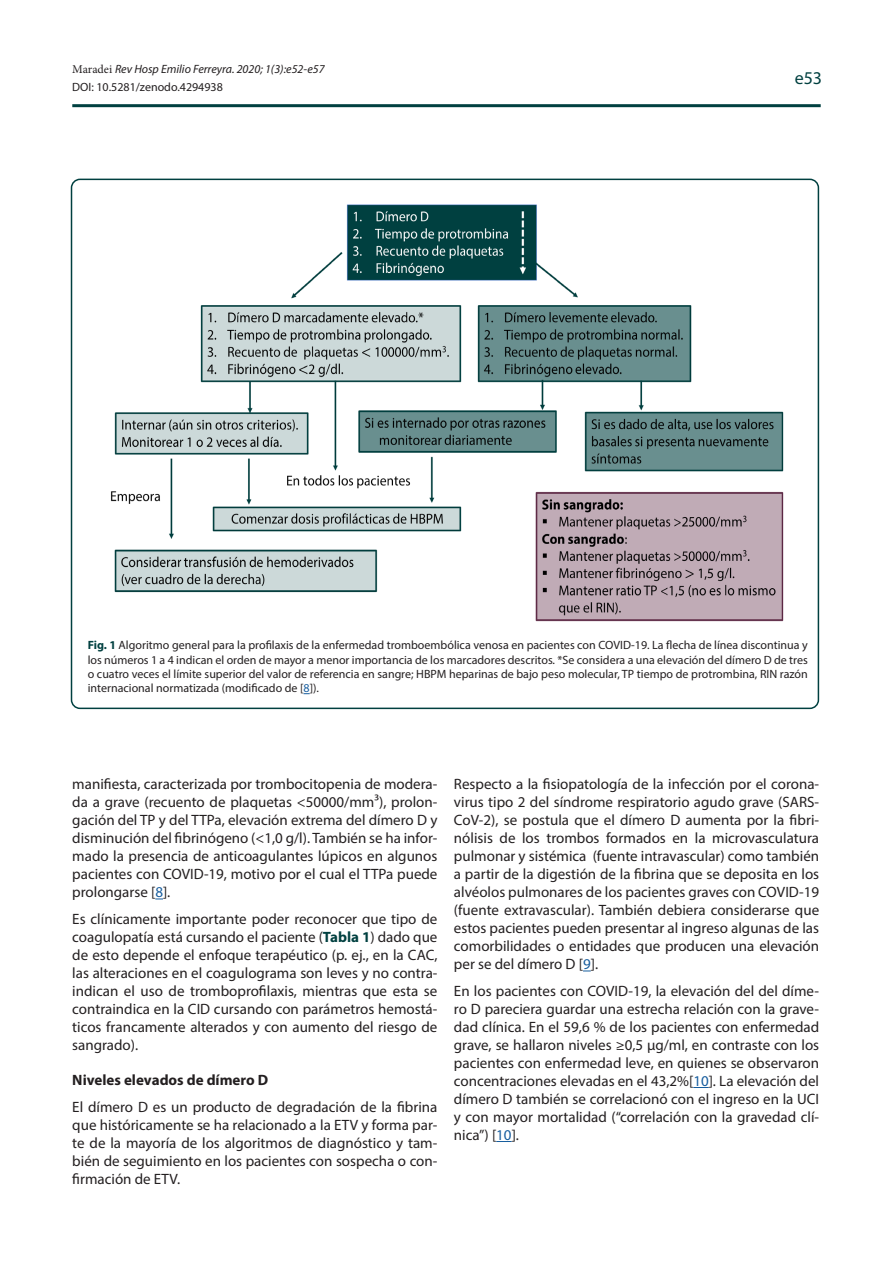
<style>
.page{position:relative;width:893px;height:1263px;background:#fff}
.page>*{position:absolute;margin:0;border:0;box-sizing:border-box;transform-origin:0 0}
.t1{font:18px "Myriad Pro";color:#004040}
.t2{font:15px/18px "Myriad Pro";color:#231f20;text-align:justify}
.t3{font:700 15px "Myriad Pro";color:#231f20}
.t4{font:12px/14.4px "Myriad Pro";color:#231f20;text-align:justify}
.t5{font:italic 12px "Myriad Pro";color:#231f20}
.s1{font-family:"Minion Pro";font-style:normal}
.s2{font-weight:700;color:#004040}
.s3{color:#175d9e}
</style>
<div class="page">
<hr style="left:72px;top:104px;width:749px;height:3px;background:#004040">
<svg style="left:693px;top:1087px;width:16px;height:1px"></svg>
<svg style="left:496px;top:1141px;width:16px;height:1px"></svg>
<img style="left:111px;top:204px;width:673px;height:418px">
<p class="t5" style="left:72px;top:61px;width:254px"><span class="s1">Maradei</span> Rev Hosp Emilio Ferreyra. 2020; 1(3):e52-e57</p>
<p class="t4" style="left:72px;top:80px;width:152px">DOI: 10.5281/zenodo.4294938</p>
<p class="t1" style="left:795px;top:67px;width:29px">e53</p>
<p class="t4" style="left:88px;top:638px;width:722px"><span class="s2">Fig. 1</span> Algoritmo general para la profilaxis de la enfermedad tromboembólica venosa en pacientes con COVID-19. La flecha de línea discontinua y los números 1 a 4 indican el orden de mayor a menor importancia de los marcadores descritos. *Se considera a una elevación del dímero D de tres o cuatro veces el límite superior del valor de referencia en sangre; HBPM heparinas de bajo peso molecular, TP tiempo de protrombina, RIN razón internacional normatizada (modificado de [<span class="s3">8</span>]).</p>
<p class="t2" style="left:72px;top:775px;width:367px">manifiesta, caracterizada por trombocitopenia de modera&shy;da a grave (recuento de plaquetas &lt;50000/mm3), prolon&shy;gación del TP y del TTPa, elevación extrema del dímero D y disminución del fibrinógeno (&lt;1,0 g/l). También se ha infor&shy;mado la presencia de anticoagulantes lúpicos en algunos pacientes con COVID-19, motivo por el cual el TTPa puede prolongarse [<span class="s3">8</span>].</p>
<p class="t2" style="left:72px;top:910px;width:367px">Es clínicamente importante poder reconocer que tipo de coagulopatía está cursando el paciente (<span class="s2">Tabla 1</span>) dado que de esto depende el enfoque terapéutico (p. ej., en la CAC, las alteraciones en el coagulograma son leves y no contra&shy;indican el uso de tromboprofilaxis, mientras que esta se contraindica en la CID cursando con parámetros hemostá&shy;ticos francamente alterados y con aumento del riesgo de sangrado).</p>
<p class="t3" style="left:72px;top:1070px;width:197px">Niveles elevados de dímero D</p>
<p class="t2" style="left:72px;top:1097px;width:367px">El dímero D es un producto de degradación de la fibrina que históricamente se ha relacionado a la ETV y forma par&shy;te de la mayoría de los algoritmos de diagnóstico y tam&shy;bién de seguimiento en los pacientes con sospecha o con&shy;firmación de ETV.</p>
<p class="t2" style="left:454px;top:775px;width:367px">Respecto a la fisiopatología de la infección por el corona&shy;virus tipo 2 del síndrome respiratorio agudo grave (SARS-CoV-2), se postula que el dímero D aumenta por la fibri&shy;nólisis de los trombos formados en la microvasculatura pulmonar y sistémica (fuente intravascular) como también a partir de la digestión de la fibrina que se deposita en los alvéolos pulmonares de los pacientes graves con COVID-19 (fuente extravascular). También debiera considerarse que estos pacientes pueden presentar al ingreso algunas de las comorbilidades o entidades que producen una elevación per se del dímero D [<span class="s3">9</span>].</p>
<p class="t2" style="left:454px;top:982px;width:367px">En los pacientes con COVID-19, la elevación del del díme&shy;ro D pareciera guardar una estrecha relación con la grave&shy;dad clínica. En el 59,6 % de los pacientes con enfermedad grave, se hallaron niveles ≥0,5 μg/ml, en contraste con los pacientes con enfermedad leve, en quienes se observaron concentraciones elevadas en el 43,2%[<span class="s3">10</span>]. La elevación del dímero D también se correlacionó con el ingreso en la UCI y con mayor mortalidad (“correlación con la gravedad clí&shy;nica”) [<span class="s3">10</span>].</p>
</div>
